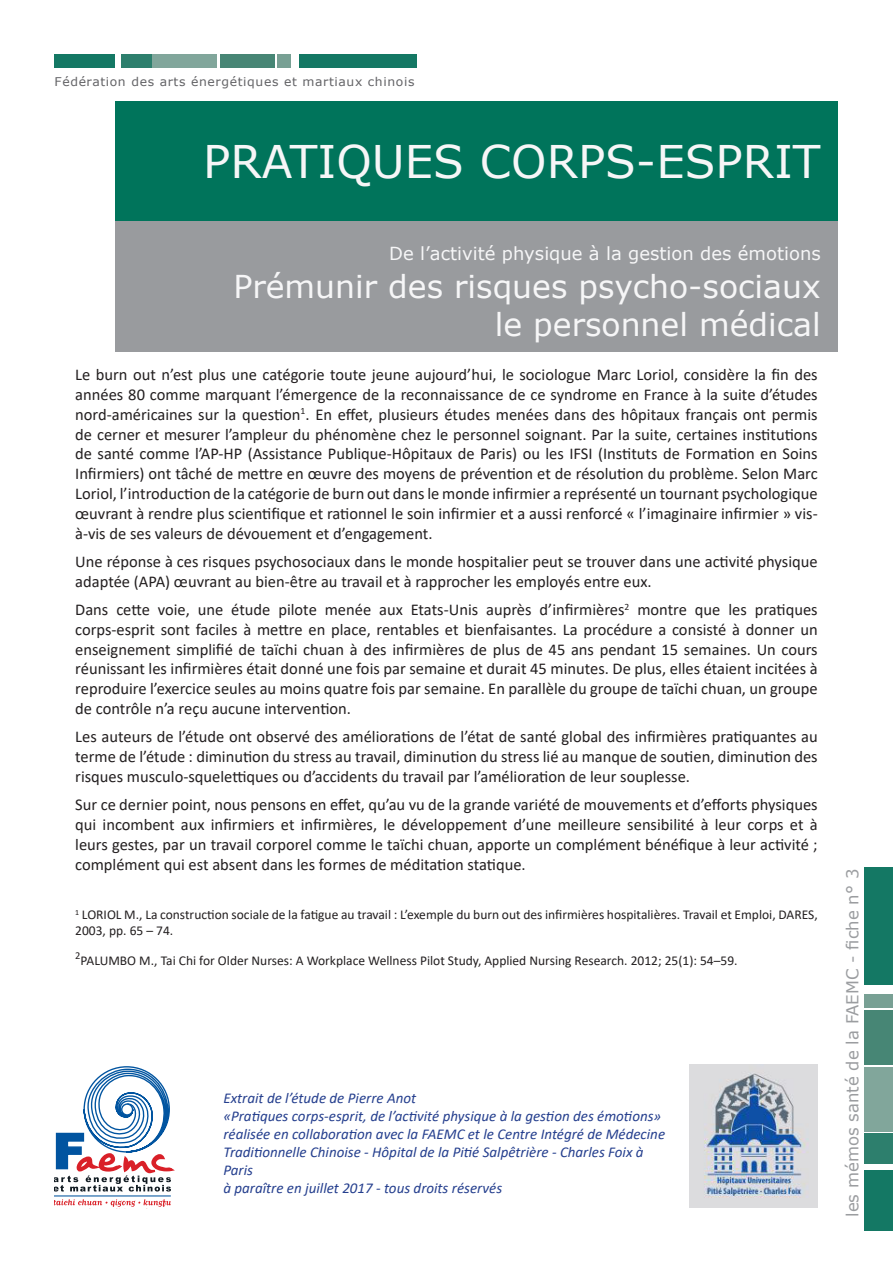
<style>
.page{position:relative;width:893px;height:1263px;background:#fff}
.page>*{position:absolute;margin:0;border:0;box-sizing:border-box;transform-origin:0 0}
.t1{font:45px "Verdana";color:#f6f6f7}
.t2{font:31.5px/37.8px "Verdana";color:#f6f6f7;text-align:right}
.t3{font:18px "Verdana";color:#f6f6f7}
.t4{font:16.5px/19.8px "Calibri";color:#231f20;text-align:justify}
.t5{font:16.5px "Verdana";color:#9b9da0}
.t6{font:italic 15px/18px "Calibri";color:#253f8e}
.t7{font:13.5px/16.2px "Calibri";color:#231f20}
.t8{font:12px "Verdana";letter-spacing:.05em;color:#636366}
</style>
<div class="page">
<div style="left:115px;top:101px;width:723px;height:120px;background:#00745b"></div>
<div style="left:115px;top:221px;width:723px;height:131px;background:#999b9e"></div>
<svg style="left:54px;top:1199px;width:117px;height:10px"></svg>
<hr style="left:54px;top:1195px;width:117px;height:1px;background:#01549d">
<svg style="left:54px;top:1066px;width:121px;height:125px"></svg>
<div style="left:54px;top:54px;width:61px;height:14px;background:#147864"></div>
<div style="left:300px;top:54px;width:117px;height:14px;background:#147864"></div>
<div style="left:220px;top:54px;width:54px;height:14px;background:#478675"></div>
<div style="left:277px;top:54px;width:14px;height:14px;background:#78a094"></div>
<div style="left:152px;top:54px;width:65px;height:14px;background:#81a69b"></div>
<div style="left:121px;top:54px;width:30px;height:14px;background:#2d7f6d"></div>
<img style="left:690px;top:1065px;width:127px;height:143px">
<div style="left:864px;top:1170px;width:29px;height:61px;background:#147864"></div>
<div style="left:864px;top:867px;width:29px;height:118px;background:#147864"></div>
<div style="left:864px;top:1010px;width:29px;height:54px;background:#478675"></div>
<div style="left:864px;top:994px;width:29px;height:13px;background:#78a094"></div>
<div style="left:864px;top:1067px;width:29px;height:65px;background:#81a69b"></div>
<div style="left:864px;top:1133px;width:29px;height:31px;background:#2d7f6d"></div>
<p class="t8" style="left:55px;top:73px;width:361px">Fédération des arts énergétiques et martiaux chinois</p>
<h1 class="t1" style="left:203px;top:131px;width:619px">PRATIQUES CORPS-ESPRIT</h1>
<p class="t3" style="left:389px;top:242px;width:433px">De l’activité physique à la gestion des émotions</p>
<h2 class="t2" style="left:233px;top:268px;width:589px">Prémunir des risques psycho-sociaux le personnel médical</h2>
<p class="t4" style="left:75px;top:364px;width:744px">Le burn out n’est plus une catégorie toute jeune aujourd’hui, le sociologue Marc Loriol, considère la fin des années 80 comme marquant l’émergence de la reconnaissance de ce syndrome en France à la suite d’études nord-américaines sur la question<sup>1</sup>. En effet, plusieurs études menées dans des hôpitaux français ont permis de cerner et mesurer l’ampleur du phénomène chez le personnel soignant. Par la suite, certaines institutions de santé comme l’AP-HP (Assistance Publique-Hôpitaux de Paris) ou les IFSI (Instituts de Formation en Soins Infirmiers) ont tâché de mettre en œuvre des moyens de prévention et de résolution du problème. Selon Marc Loriol, l’introduction de la catégorie de burn out dans le monde infirmier a représenté un tournant psychologique œuvrant à rendre plus scientifique et rationnel le soin infirmier et a aussi renforcé « l’imaginaire infirmier » vis&shy;à-vis de ses valeurs de dévouement et d’engagement.</p>
<p class="t4" style="left:75px;top:551px;width:744px">Une réponse à ces risques psychosociaux dans le monde hospitalier peut se trouver dans une activité physique adaptée (APA) œuvrant au bien-être au travail et à rapprocher les employés entre eux.</p>
<p class="t4" style="left:75px;top:599px;width:744px">Dans cette voie, une étude pilote menée aux Etats-Unis auprès d’infirmières<sup>2</sup> montre que les pratiques corps-esprit sont faciles à mettre en place, rentables et bienfaisantes. La procédure a consisté à donner un enseignement simplifié de taïchi chuan à des infirmières de plus de 45 ans pendant 15 semaines. Un cours réunissant les infirmières était donné une fois par semaine et durait 45 minutes. De plus, elles étaient incitées à reproduire l’exercice seules au moins quatre fois par semaine. En parallèle du groupe de taïchi chuan, un groupe de contrôle n’a reçu aucune intervention.</p>
<p class="t4" style="left:75px;top:726px;width:744px">Les auteurs de l’étude ont observé des améliorations de l’état de santé global des infirmières pratiquantes au terme de l’étude : diminution du stress au travail, diminution du stress lié au manque de soutien, diminution des risques musculo-squelettiques ou d’accidents du travail par l’amélioration de leur souplesse.</p>
<p class="t4" style="left:75px;top:794px;width:744px">Sur ce dernier point, nous pensons en effet, qu’au vu de la grande variété de mouvements et d’efforts physiques qui incombent aux infirmiers et infirmières, le développement d’une meilleure sensibilité à leur corps et à leurs gestes, par un travail corporel comme le taïchi chuan, apporte un complément bénéfique à leur activité ; complément qui est absent dans les formes de méditation statique.</p>
<p class="t7" style="left:75px;top:906px;width:744px"><sup>1</sup> LORIOL M., La construction sociale de la fatigue au travail : L’exemple du burn out des infirmières hospitalières. Travail et Emploi, DARES,<br>2003, pp. 65 – 74.</p>
<p class="t7" style="left:75px;top:952px;width:664px"><sup>2</sup>PALUMBO M., Tai Chi for Older Nurses: A Workplace Wellness Pilot Study, Applied Nursing Research. 2012; 25(1): 54–59.</p>
<p class="t6" style="left:223px;top:1088px;width:443px">Extrait de l’étude de Pierre Anot<br>«Pratiques corps-esprit, de l’activité physique à la gestion des émotions» réalisée en collaboration avec la FAEMC et le Centre Intégré de Médecine Traditionnelle Chinoise - Hôpital de la Pitié Salpêtrière - Charles Foix à Paris<br>à paraître en juillet 2017 - tous droits réservés</p>
<p class="t5" style="left:841px;top:1217px;width:349px;rotate:-90deg">les mémos santé de la FAEMC - fiche n° 3</p>
</div>
